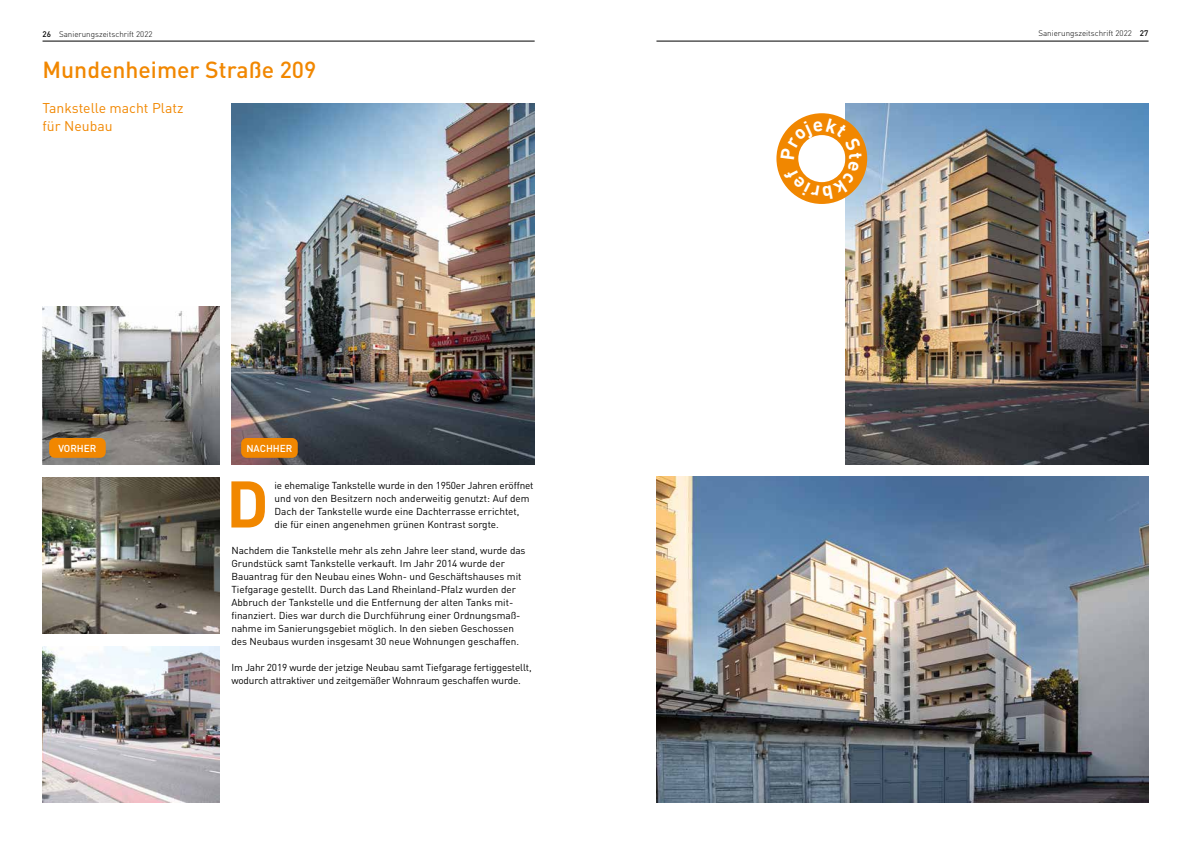
<style>
.page{position:relative;width:1191px;height:842px;background:#fff}
.page>*{position:absolute;margin:0;border:0;box-sizing:border-box;transform-origin:0 0}
.t1{font:700 64.8px "FFDIN";color:#f18700}
.t2{font:500 23px "FFDIN";color:#f18700}
.t3{font:14px/18px "FFDIN";color:#f18700}
.t4{font:10px/13px "FFDIN";color:#000}
.t5{font:500 10px "FFDIN";color:#fff}
.t6{font:300 8px "FFDIN";color:#000}
.s1{font-weight:500}
</style>
<div class="page">
<hr style="left:656px;top:41px;width:492px;height:1px;background:#000">
<hr style="left:43px;top:41px;width:491px;height:1px;background:#000">
<img style="left:231px;top:103px;width:303px;height:361px">
<img style="left:845px;top:103px;width:303px;height:361px">
<img style="left:656px;top:477px;width:492px;height:325px">
<img style="left:43px;top:306px;width:176px;height:158px">
<img style="left:43px;top:477px;width:176px;height:156px">
<img style="left:43px;top:646px;width:176px;height:156px">
<div style="left:49px;top:438px;width:57px;height:20px;background:#f18700;border-radius:6px"></div>
<div style="left:241px;top:438px;width:57px;height:20px;background:#f18700;border-radius:6px"></div>
<svg style="left:776px;top:113px;width:91px;height:91px"></svg>
<p class="t6" style="left:43px;top:29px;width:111px"><span class="s1">26</span> Sanierungszeitschrift 2022</p>
<p class="t6" style="left:1038px;top:29px;width:112px">Sanierungszeitschrift 2022 <span class="s1">27</span></p>
<h2 class="t2" style="left:43px;top:55px;width:275px">Mundenheimer Straße 209</h2>
<h3 class="t3" style="left:43px;top:99px;width:142px">Tankstelle macht Platz für Neubau</h3>
<p class="t5" style="left:58px;top:442px;width:40px">VORHER</p>
<p class="t5" style="left:246px;top:442px;width:48px">NACHHER</p>
<h1 class="t1" style="left:226px;top:462px;width:44px">D</h1>
<p class="t4" style="left:274px;top:478px;width:260px">ie ehemalige Tankstelle wurde in den 1950er Jahren eröffnet und von den Besitzern noch anderweitig genutzt: Auf dem Dach der Tankstelle wurde eine Dachterrasse errichtet, die für einen angenehmen grünen Kontrast sorgte.</p>
<p class="t4" style="left:231px;top:543px;width:296px">Nachdem die Tankstelle mehr als zehn Jahre leer stand, wurde das Grundstück samt Tankstelle verkauft. Im Jahr 2014 wurde der Bauantrag für den Neubau eines Wohn- und Geschäftshauses mit Tiefgarage gestellt. Durch das Land Rheinland-Pfalz wurden der Abbruch der Tankstelle und die Entfernung der alten Tanks mit&shy;finanziert. Dies war durch die Durchführung einer Ordnungsmaß&shy;nahme im Sanierungsgebiet möglich. In den sieben Geschossen des Neubaus wurden insgesamt 30 neue Wohnungen geschaffen.</p>
<p class="t4" style="left:231px;top:660px;width:302px">Im Jahr 2019 wurde der jetzige Neubau samt Tiefgarage fertiggestellt, wodurch attraktiver und zeitgemäßer Wohnraum geschaffen wurde.</p>
</div>
